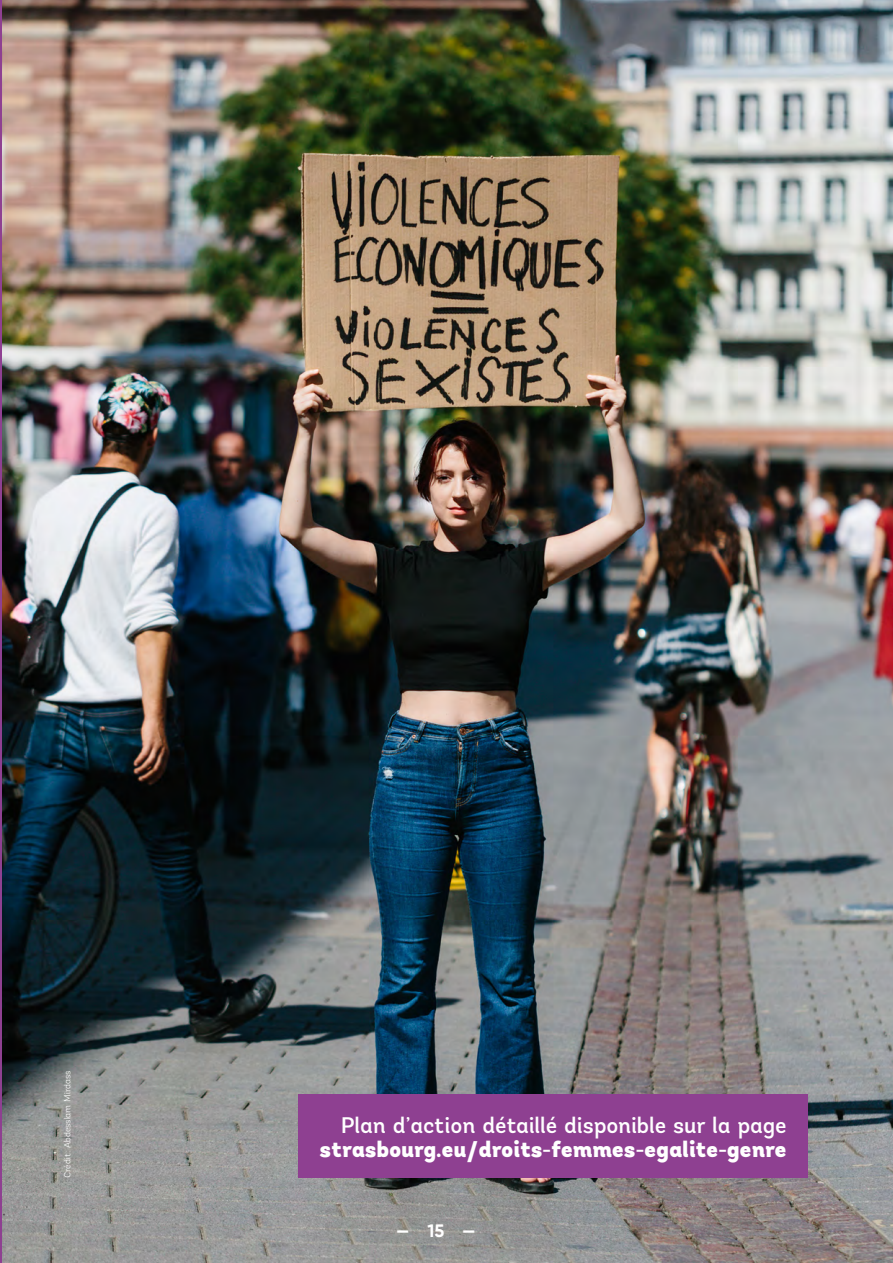
<style>
.page{position:relative;width:893px;height:1263px;background:#fff}
.page>*{position:absolute;margin:0;border:0;box-sizing:border-box;transform-origin:0 0}
.t1{font:900 22.5px "Andes";letter-spacing:-.01em;color:#fff}
.t2{font:500 22.5px "Andes";letter-spacing:-.01em;color:#fff}
.t3{font:700 18px "Gilroy";color:#fff}
.t4{font:300 9px "Andes";letter-spacing:-.005em;color:#fff}
</style>
<div class="page">
<img style="left:2px;top:0;width:891px;height:1263px">
<div style="left:298px;top:1094px;width:510px;height:84px;background:#8e4091"></div>
<p class="t4" style="left:62px;top:1178px;width:108px;rotate:-90deg">Crédit : Abdesslam Mirdass</p>
<p class="t2" style="left:341px;top:1111px;width:447px">Plan d’action détaillé disponible sur la page</p>
<p class="t1" style="left:319px;top:1134px;width:469px">strasbourg.eu/droits-femmes-egalite-genre</p>
<p class="t3" style="left:396px;top:1219px;width:81px">— 15 —</p>
</div>
